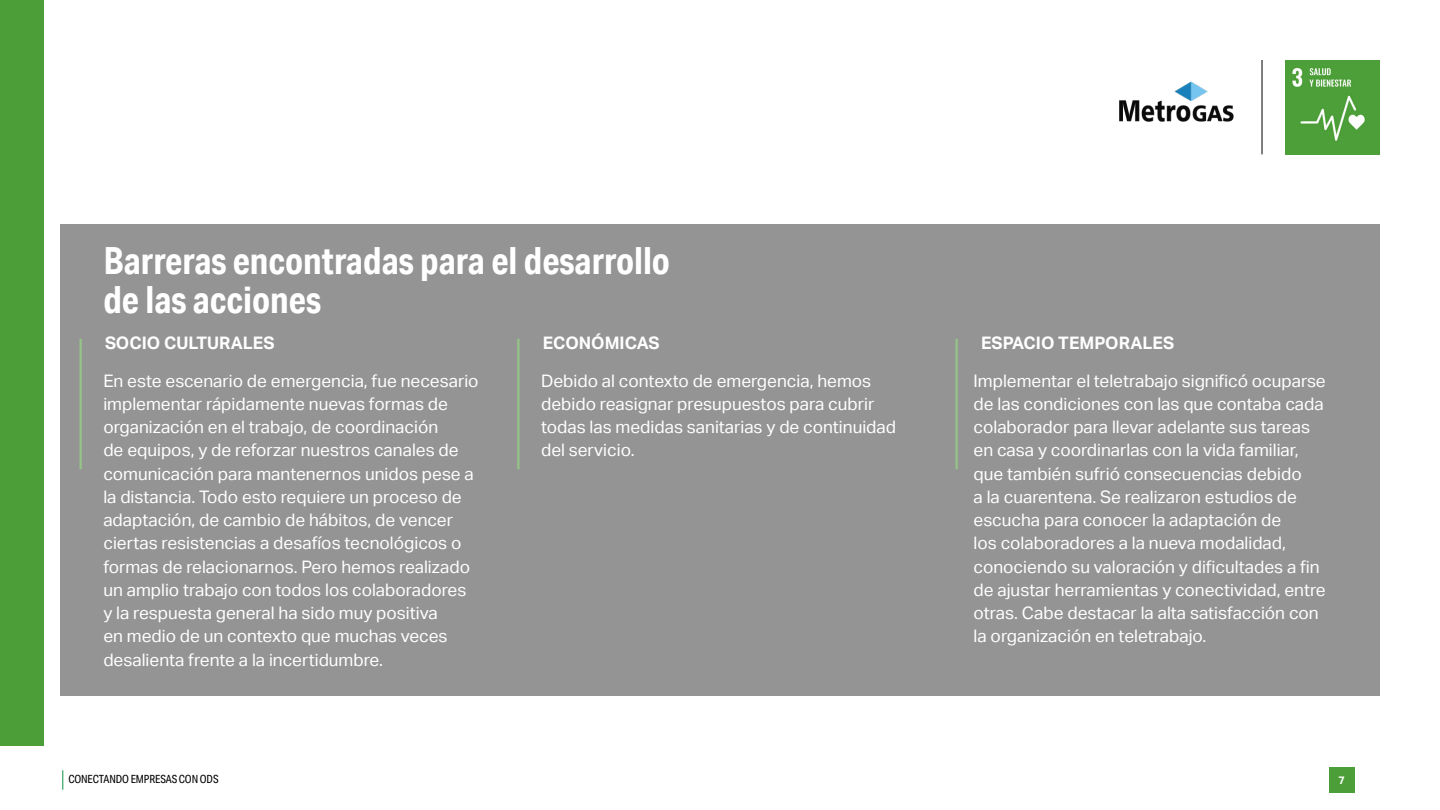
<style>
.page{position:relative;width:1440px;height:810px;background:#fff}
.page>*{position:absolute;margin:0;border:0;box-sizing:border-box;transform-origin:0 0}
.t1{font:700 37.5px/38.2px "Aktiv Grotesk Cd";color:#fff}
.t2{font:17.25px/23.2px "Aktiv Grotesk";color:#fff}
.t3{font:700 17.25px "Aktiv Grotesk";color:#fff}
.t4{font:11.25px "Aktiv Grotesk Cd";letter-spacing:-.01em;color:#000}
.t5{font:700 10.88px "Aktiv Grotesk";color:#fff}
</style>
<div class="page">
<svg style="left:62px;top:770px;width:1px;height:20px"></svg>
<div style="left:1329px;top:767px;width:25px;height:26px;background:#4c9f38"></div>
<img style="left:1285px;top:60px;width:95px;height:95px">
<hr style="left:1262px;top:60px;width:1px;height:94px;background:#000">
<img style="left:1119px;top:81px;width:115px;height:41px">
<div style="left:0;top:0;width:44px;height:746px;background:#4c9f38"></div>
<div style="left:60px;top:225px;width:1320px;height:471px;background:#949494"></div>
<hr style="left:80px;top:339px;width:2px;height:130px;background:#94c588">
<hr style="left:517px;top:339px;width:3px;height:130px;background:#94c588">
<hr style="left:956px;top:339px;width:2px;height:130px;background:#94c588">
<p class="t1" style="left:103px;top:241px;width:568px">Barreras encontradas para el desarrollo de las acciones</p>
<p class="t3" style="left:105px;top:333px;width:171px">SOCIO CULTURALES</p>
<p class="t2" style="left:103px;top:369px;width:377px">En este escenario de emergencia, fue necesario implementar rápidamente nuevas formas de organización en el trabajo, de coordinación<br>de equipos, y de reforzar nuestros canales de comunicación para mantenernos unidos pese a la distancia. Todo esto requiere un proceso de adaptación, de cambio de hábitos, de vencer ciertas resistencias a desafíos tecnológicos o formas de relacionarnos. Pero hemos realizado un amplio trabajo con todos los colaboradores y la respuesta general ha sido muy positiva<br>en medio de un contexto que muchas veces desalienta frente a la incertidumbre.</p>
<p class="t3" style="left:543px;top:333px;width:118px">ECONÓMICAS</p>
<p class="t2" style="left:541px;top:369px;width:356px">Debido al contexto de emergencia, hemos debido reasignar presupuestos para cubrir todas las medidas sanitarias y de continuidad del servicio.</p>
<p class="t3" style="left:981px;top:333px;width:195px">ESPACIO TEMPORALES</p>
<p class="t2" style="left:974px;top:369px;width:354px">Implementar el teletrabajo significó ocuparse de las condiciones con las que contaba cada colaborador para llevar adelante sus tareas en casa y coordinarlas con la vida familiar, que también sufrió consecuencias debido<br>a la cuarentena. Se realizaron estudios de escucha para conocer la adaptación de<br>los colaboradores a la nueva modalidad, conociendo su valoración y dificultades a fin de ajustar herramientas y conectividad, entre otras. Cabe destacar la alta satisfacción con la organización en teletrabajo.</p>
<p class="t4" style="left:68px;top:773px;width:152px">CONECTANDO EMPRESAS CON ODS</p>
<p class="t5" style="left:1338px;top:774px;width:8px">7</p>
</div>
